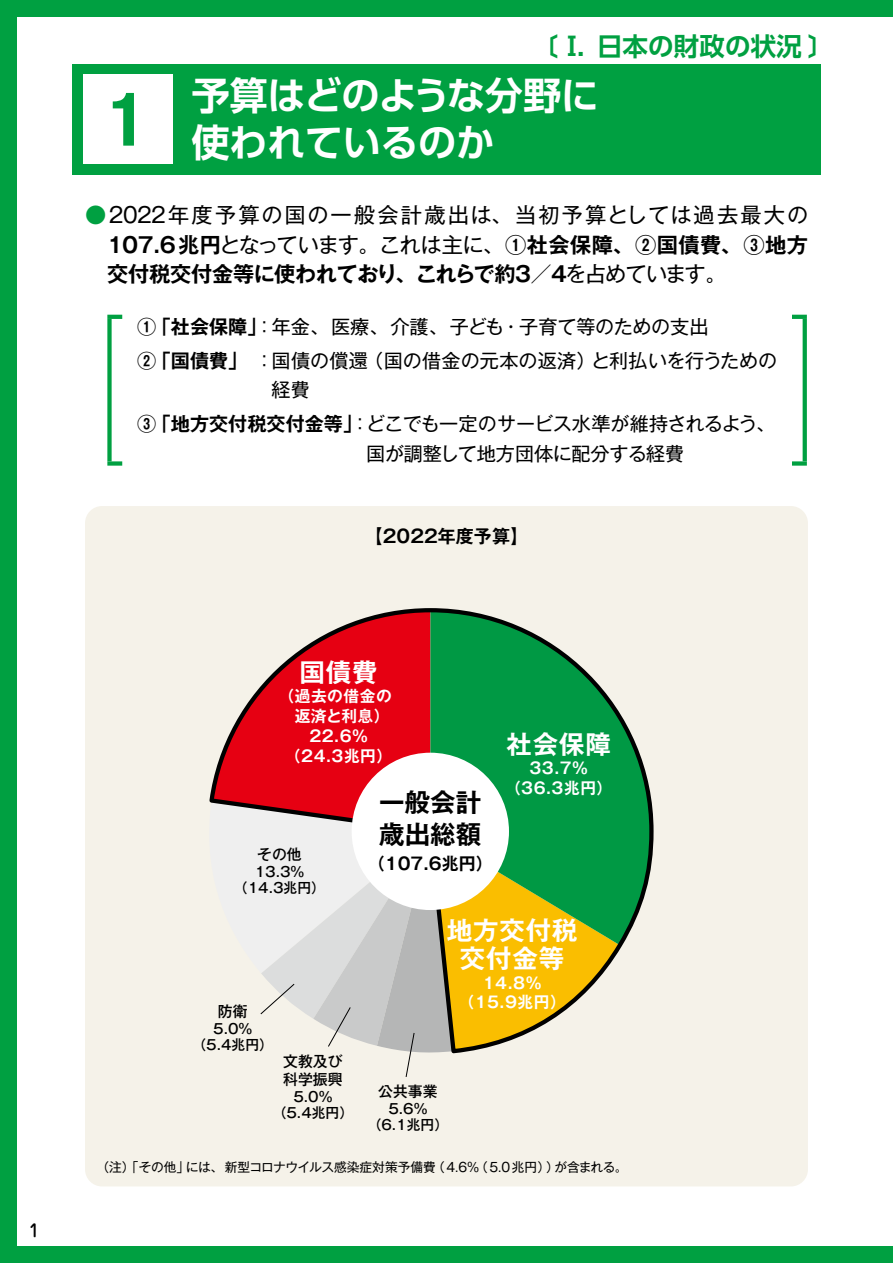
<style>
.page{position:relative;width:893px;height:1263px;background:#00a041}
.page>*{position:absolute;margin:0;border:0;box-sizing:border-box;transform-origin:0 0}
.t1{font:700 38.25px/46.8px "UD Shin Go Pro De";letter-spacing:-.015em;color:#fff}
.t2{font:700 25.5px/28.7px "Gothic MB101 Pro De";letter-spacing:.03em;color:#fff;text-align:center}
.t3{font:700 25.5px "UD Shin Go Pro De";letter-spacing:.005em;color:#00a041}
.t4{font:700 25.5px/32px "Gothic MB101 Pro De";color:#000}
.t5{font:700 21.3px/29.7px "Gothic MB101 Pr 6 N De";letter-spacing:-.015em;color:#000}
.t6{font:21.3px "Gothic MB101 Pr 6 N";letter-spacing:.095em;color:#000}
.t7{font:19.2px/34px "Gothic MB101 Pr 6 N";letter-spacing:-.005em;color:#000}
.t8{font:700 18px "Gothic MB101 Pr 6 N De";color:#000}
.t9{font:700 16.95px "Gothic MB101 Pro De";color:#000}
.t10{font:500 16.95px "Jun 34 Pro";color:#000}
.t11{font:700 15.75px/19.8px "Gothic MB101 Pro De";letter-spacing:.03em;color:#fff;text-align:center}
.t12{font:500 14.85px/18px "Gothic MB101 Pro";color:#000}
.t13{font:500 13.8px/16px "Gothic MB101 Pro";color:#000;text-align:center}
.t14{font:12.75px "Gothic MB101 Pr 6 N";letter-spacing:-.03em;color:#000}
.s1{color:#00a041}
.s2{font-family:"Gothic MB101 Pr 6 N";font-weight:400}
.s3{font-family:"Gothic MB101 Pr 6 N De";font-weight:700}
</style>
<div class="page">
<div style="left:17px;top:17px;width:876px;height:1229px;background:#fff"></div>
<div style="left:85px;top:506px;width:723px;height:680px;background:#f5f2e9;border-radius:17px"></div>
<svg style="left:209px;top:608px;width:445px;height:341px"></svg>
<div style="left:352px;top:753px;width:157px;height:157px;background:#fff;border-radius:50%"></div>
<svg style="left:209px;top:800px;width:411px;height:277px"></svg>
<div style="left:72px;top:64px;width:749px;height:110px;background:#00a041"></div>
<div style="left:83px;top:74px;width:89px;height:90px;background:#fff"></div>
<svg style="left:107px;top:315px;width:15px;height:4px"></svg>
<div style="left:107px;top:319px;width:5px;height:142px;background:#00a041"></div>
<div style="left:107px;top:461px;width:15px;height:5px;background:#00a041"></div>
<svg style="left:792px;top:315px;width:15px;height:4px"></svg>
<div style="left:792px;top:461px;width:15px;height:5px;background:#00a041"></div>
<svg style="left:803px;top:319px;width:4px;height:142px"></svg>
<p class="t10" style="left:29px;top:1217px;width:12px">1</p>
<h2 class="t3" style="left:533px;top:26px;width:303px">〔Ⅰ．日本の財政の状況〕</h2>
<h1 class="t1" style="left:110px;top:71px;width:491px;text-indent:82px">予算はどのような分野に<br><sup>1</sup> 使われているのか</h1>
<p class="t6" style="left:85px;top:197px;width:725px"><span class="s1">●</span>2022年度予算の国の一般会計歳出は、当初予算としては過去最大の</p>
<p class="t5" style="left:107px;top:229px;width:702px">107.6兆円<span class="s2">となっています。これは主に、</span>①社会保障、②国債費、③地方交付税交付金等に使われており、これらで約３／４<span class="s2">を占めています。</span></p>
<p class="t7" style="left:137px;top:308px;width:642px"><span class="s3">①「社会保障」</span>：年金、医療、介護、子ども・子育て等のための支出<br><span class="s3">②「国債費」</span>　：国債の償還（国の借金の元本の返済）と利払いを行うための</p>
<p class="t7" style="left:137px;top:372px;width:639px;text-indent:135px">経費<br><span class="s3">③「地方交付税交付金等」</span>：どこでも一定のサービス水準が維持されるよう、</p>
<p class="t7" style="left:366px;top:436px;width:320px">国が調整して地方団体に配分する経費</p>
<p class="t8" style="left:365px;top:521px;width:165px">【2022年度予算】</p>
<h2 class="t2" style="left:300px;top:655px;width:80px">国債費</h2>
<p class="t11" style="left:278px;top:684px;width:115px">（過去の借金の</p>
<p class="t11" style="left:295px;top:704px;width:96px">返済と利息）</p>
<p class="t11" style="left:309px;top:724px;width:60px">22.6％</p>
<p class="t11" style="left:285px;top:744px;width:109px">（24.3兆円）</p>
<p class="t12" style="left:257px;top:843px;width:46px">その他</p>
<p class="t13" style="left:234px;top:862px;width:93px">13.3％（14.3兆円）</p>
<h2 class="t4" style="left:379px;top:783px;width:104px">一般会計歳出総額</h2>
<p class="t9" style="left:368px;top:849px;width:127px">（107.6兆円）</p>
<h2 class="t2" style="left:507px;top:727px;width:106px">社会保障</h2>
<p class="t11" style="left:505px;top:756px;width:109px">33.7％（36.3兆円）</p>
<p class="t12" style="left:218px;top:1000px;width:31px">防衛</p>
<p class="t13" style="left:192px;top:1019px;width:82px">5.0％（5.4兆円）</p>
<p class="t12" style="left:283px;top:1050px;width:61px">文教及び科学振興</p>
<p class="t13" style="left:273px;top:1087px;width:82px">5.0％（5.4兆円）</p>
<h2 class="t2" style="left:447px;top:912px;width:132px">地方交付税交付金等</h2>
<p class="t11" style="left:458px;top:971px;width:109px">14.8％（15.9兆円）</p>
<p class="t12" style="left:378px;top:1080px;width:61px">公共事業</p>
<p class="t13" style="left:368px;top:1099px;width:82px">5.6％（6.1兆円）</p>
<p class="t14" style="left:96px;top:1157px;width:533px">（注）「その他」には、新型コロナウイルス感染症対策予備費（4.6％（5.0兆円））が含まれる。</p>
</div>
